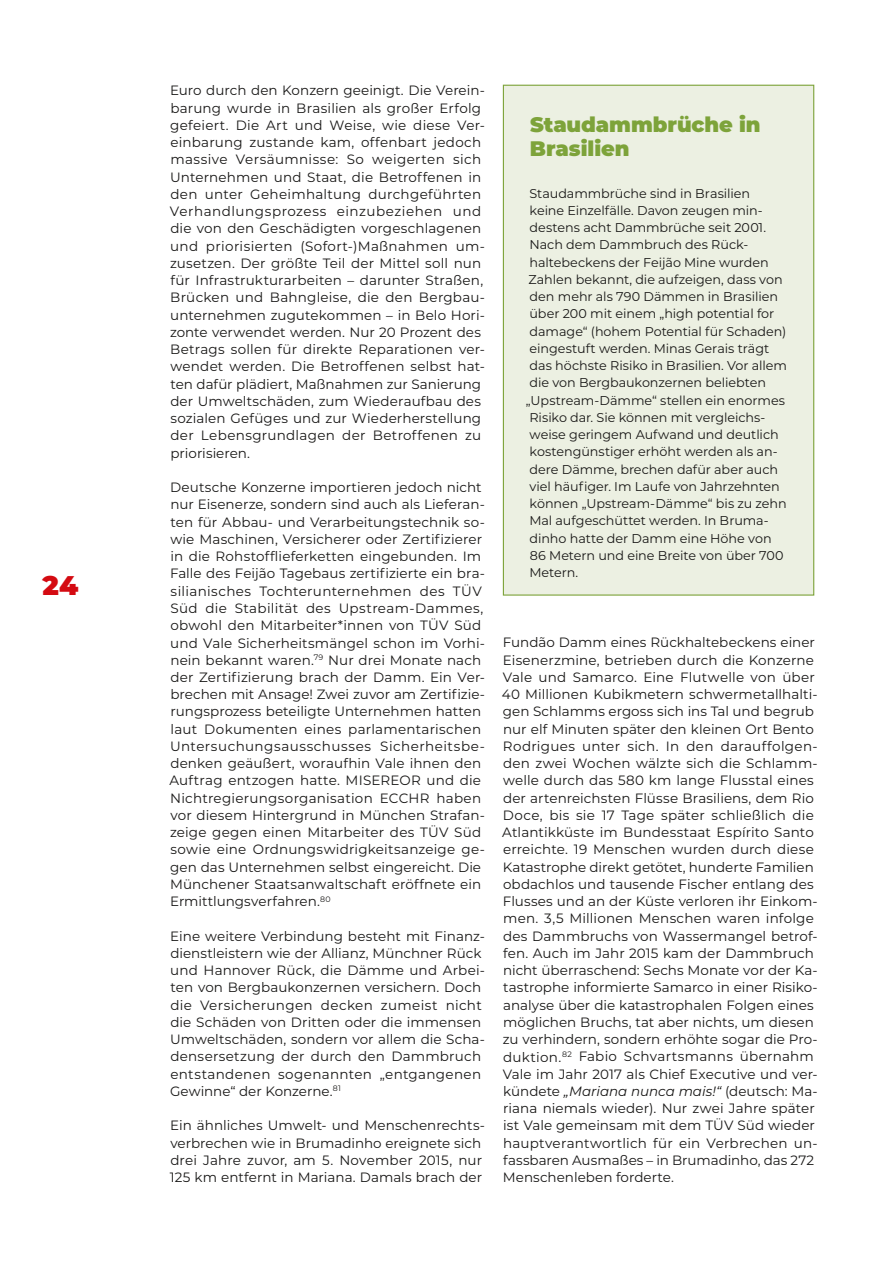
<style>
.page{position:relative;width:893px;height:1263px;background:#fff}
.page>*{position:absolute;margin:0;border:0;box-sizing:border-box;transform-origin:0 0}
.t1{font:900 27px "Montserrat";color:#d40a11}
.t2{font:900 21px/24px "Montserrat";letter-spacing:-.005em;color:#7da33a}
.t3{font:13.5px/17.2px "Montserrat";letter-spacing:.01em;color:#181716}
.t4{font:12.75px/17.2px "Montserrat";letter-spacing:-.005em;color:#181716}
.s1{font-style:italic}
</style>
<div class="page">
<div style="left:503px;top:85px;width:311px;height:510px;background:#ecf0e2"></div>
<div style="left:503px;top:85px;width:311px;height:511px;border:1px solid #7da33a"></div>
<h1 class="t1" style="left:43px;top:565px;width:37px">24</h1>
<p class="t3" style="left:170px;top:81px;width:317px">Euro durch den Konzern geeinigt. Die Verein&shy;barung wurde in Brasilien als großer Erfolg gefeiert. Die Art und Weise, wie diese Ver&shy;einbarung zustande kam, offenbart jedoch massive Versäumnisse: So weigerten sich Unternehmen und Staat, die Betroffenen in den unter Geheimhaltung durchgeführten Verhandlungsprozess einzubeziehen und die von den Geschädigten vorgeschlagenen und priorisierten (Sofort-)Maßnahmen um&shy;zusetzen. Der größte Teil der Mittel soll nun für Infrastrukturarbeiten – darunter Straßen, Brücken und Bahngleise, die den Bergbau&shy;unternehmen zugutekommen – in Belo Hori&shy;zonte verwendet werden. Nur 20 Prozent des Betrags sollen für direkte Reparationen ver&shy;wendet werden. Die Betroffenen selbst hat&shy;ten dafür plädiert, Maßnahmen zur Sanierung der Umweltschäden, zum Wiederaufbau des sozialen Gefüges und zur Wiederherstellung der Lebensgrundlagen der Betroffenen zu priorisieren.</p>
<p class="t3" style="left:169px;top:478px;width:317px">Deutsche Konzerne importieren jedoch nicht nur Eisenerze, sondern sind auch als Lieferan&shy;ten für Abbau- und Verarbeitungstechnik so&shy;wie Maschinen, Versicherer oder Zertifizierer in die Rohstofflieferketten eingebunden. Im Falle des Feijão Tagebaus zertifizierte ein bra&shy;silianisches Tochterunternehmen des TÜV Süd die Stabilität des Upstream-Dammes, obwohl den Mitarbeiter*innen von TÜV Süd und Vale Sicherheitsmängel schon im Vorhi&shy;nein bekannt waren.<sup>79</sup> Nur drei Monate nach der Zertifizierung brach der Damm. Ein Ver&shy;brechen mit Ansage! Zwei zuvor am Zertifizie&shy;rungsprozess beteiligte Unternehmen hatten laut Dokumenten eines parlamentarischen Untersuchungsausschusses Sicherheitsbe&shy;denken geäußert, woraufhin Vale ihnen den Auftrag entzogen hatte. MISEREOR und die Nichtregierungsorganisation ECCHR haben vor diesem Hintergrund in München Strafan&shy;zeige gegen einen Mitarbeiter des TÜV Süd sowie eine Ordnungswidrigkeitsanzeige ge&shy;gen das Unternehmen selbst eingereicht. Die Münchener Staatsanwaltschaft eröffnete ein Ermittlungsverfahren.<sup>80</sup></p>
<p class="t3" style="left:170px;top:927px;width:316px">Eine weitere Verbindung besteht mit Finanz&shy;dienstleistern wie der Allianz, Münchner Rück und Hannover Rück, die Dämme und Arbei&shy;ten von Bergbaukonzernen versichern. Doch die Versicherungen decken zumeist nicht die Schäden von Dritten oder die immensen Umweltschäden, sondern vor allem die Scha&shy;densersetzung der durch den Dammbruch entstandenen sogenannten „entgangenen Gewinne“ der Konzerne.<sup>81</sup></p>
<p class="t3" style="left:170px;top:1116px;width:317px">Ein ähnliches Umwelt- und Menschenrechts&shy;verbrechen wie in Brumadinho ereignete sich drei Jahre zuvor, am 5. November 2015, nur 125 km entfernt in Mariana. Damals brach der</p>
<h2 class="t2" style="left:530px;top:111px;width:232px">Staudammbrüche in<br>Brasilien</h2>
<p class="t4" style="left:526px;top:184px;width:263px">Staudammbrüche sind in Brasilien<br>keine Einzelfälle. Davon zeugen min&shy;destens acht Dammbrüche seit 2001.<br>Nach dem Dammbruch des Rück&shy;haltebeckens der Feijão Mine wurden Zahlen bekannt, die aufzeigen, dass von den mehr als 790 Dämmen in Brasilien über 200 mit einem „high potential for damage“ (hohem Potential für Schaden) eingestuft werden. Minas Gerais trägt das höchste Risiko in Brasilien. Vor allem die von Bergbaukonzernen beliebten „Upstream-Dämme“ stellen ein enormes Risiko dar. Sie können mit vergleichs&shy;weise geringem Aufwand und deutlich kostengünstiger erhöht werden als an&shy;dere Dämme, brechen dafür aber auch viel häufiger. Im Laufe von Jahrzehnten können „Upstream-Dämme“ bis zu zehn Mal aufgeschüttet werden. In Bruma&shy;dinho hatte der Damm eine Höhe von 86 Metern und eine Breite von über 700<br>Metern.</p>
<p class="t3" style="left:502px;top:633px;width:318px">Fundão Damm eines Rückhaltebeckens einer Eisenerzmine, betrieben durch die Konzerne Vale und Samarco. Eine Flutwelle von über 40 Millionen Kubikmetern schwermetallhalti&shy;gen Schlamms ergoss sich ins Tal und begrub nur elf Minuten später den kleinen Ort Bento Rodrigues unter sich. In den darauffolgen&shy;den zwei Wochen wälzte sich die Schlamm&shy;welle durch das 580 km lange Flusstal eines der artenreichsten Flüsse Brasiliens, dem Rio Doce, bis sie 17 Tage später schließlich die Atlantikküste im Bundesstaat Espírito Santo erreichte. 19 Menschen wurden durch diese Katastrophe direkt getötet, hunderte Familien obdachlos und tausende Fischer entlang des Flusses und an der Küste verloren ihr Einkom&shy;men. 3,5 Millionen Menschen waren infolge des Dammbruchs von Wassermangel betrof&shy;fen. Auch im Jahr 2015 kam der Dammbruch nicht überraschend: Sechs Monate vor der Ka&shy;tastrophe informierte Samarco in einer Risiko&shy;analyse über die katastrophalen Folgen eines möglichen Bruchs, tat aber nichts, um diesen zu verhindern, sondern erhöhte sogar die Pro&shy;duktion.<sup>82</sup> Fabio Schvartsmanns übernahm Vale im Jahr 2017 als Chief Executive und ver&shy;kündete <span class="s1">„Mariana nunca mais!“</span> (deutsch: Ma&shy;riana niemals wieder). Nur zwei Jahre später ist Vale gemeinsam mit dem TÜV Süd wieder hauptverantwortlich für ein Verbrechen un&shy;fassbaren Ausmaßes – in Brumadinho, das 272<br>Menschenleben forderte.</p>
</div>
